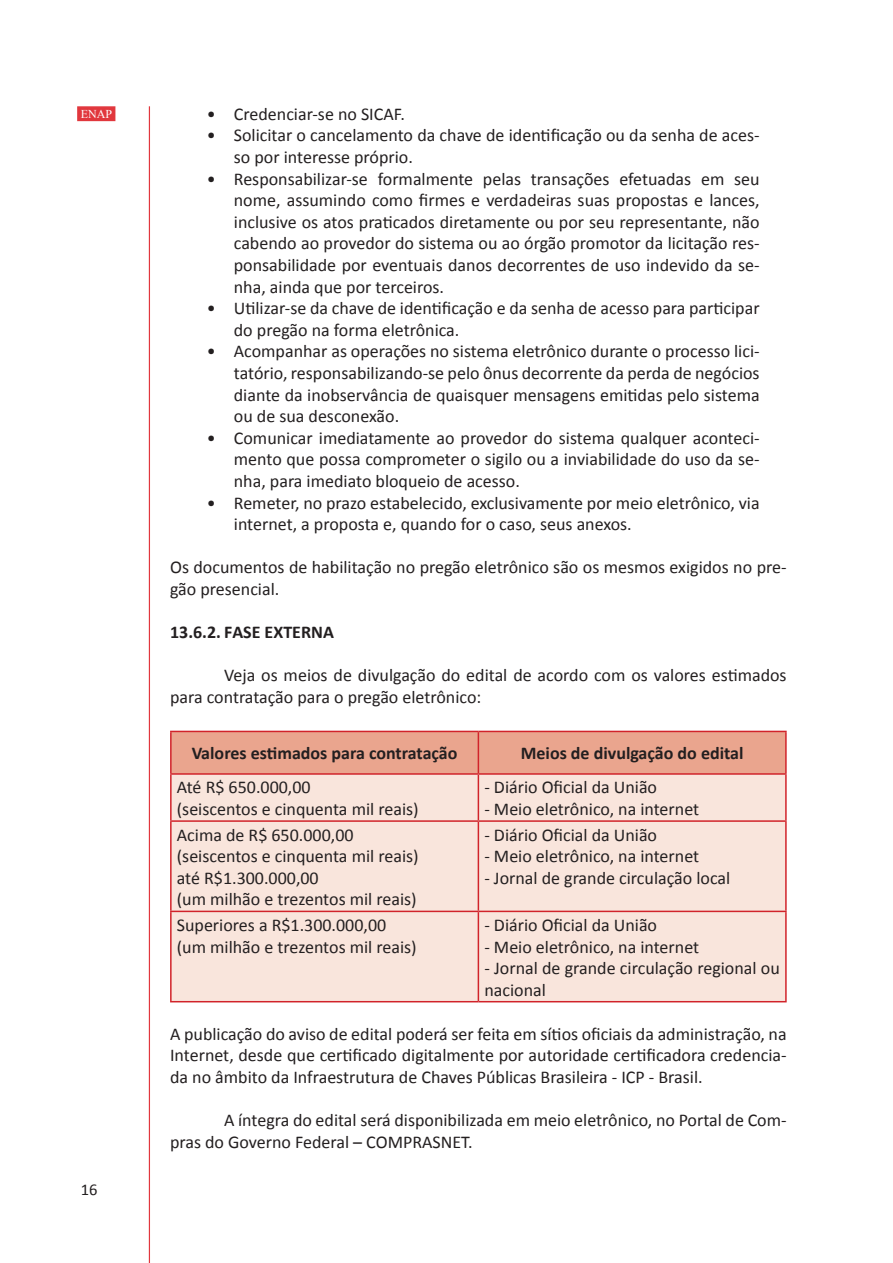
<style>
.page{position:relative;width:893px;height:1263px;background:#fff}
.page>*{position:absolute;margin:0;border:0;box-sizing:border-box;transform-origin:0 0}
.t1{font:18px/21.6px "Calibri";color:#231f20}
.t2{font:700 18px "Calibri";color:#231f20}
.t3{font:16.5px "Calibri";color:#231f20}
.t4{font:12px "Times New Roman";color:#fff}
</style>
<div class="page">
<div style="left:77px;top:106px;width:38px;height:15px;background:#e1373d;border:2px solid #e1373d"></div>
<hr style="left:149px;top:106px;width:1px;height:1157px;background:#e1373d">
<div style="left:172px;top:732px;width:613px;height:41px;background:#eaa58e"></div>
<div style="left:172px;top:775px;width:613px;height:226px;background:#f9e5dc"></div>
<hr style="left:170px;top:731px;width:308px;height:1px;background:#d1232a">
<hr style="left:170px;top:732px;width:2px;height:41px;background:#d1232a">
<hr style="left:478px;top:731px;width:309px;height:1px;background:#d1232a">
<hr style="left:478px;top:732px;width:1px;height:41px;background:#d1232a">
<hr style="left:785px;top:732px;width:2px;height:41px;background:#d1232a">
<hr style="left:170px;top:773px;width:308px;height:2px;background:#d1232a">
<hr style="left:170px;top:775px;width:2px;height:45px;background:#d1232a">
<hr style="left:478px;top:773px;width:309px;height:2px;background:#d1232a">
<hr style="left:478px;top:775px;width:1px;height:45px;background:#d1232a">
<hr style="left:785px;top:775px;width:2px;height:45px;background:#d1232a">
<hr style="left:170px;top:820px;width:308px;height:2px;background:#d1232a">
<hr style="left:170px;top:822px;width:2px;height:89px;background:#d1232a">
<hr style="left:478px;top:820px;width:309px;height:2px;background:#d1232a">
<hr style="left:478px;top:822px;width:1px;height:89px;background:#d1232a">
<hr style="left:785px;top:822px;width:2px;height:89px;background:#d1232a">
<hr style="left:170px;top:911px;width:308px;height:1px;background:#d1232a">
<hr style="left:170px;top:912px;width:2px;height:89px;background:#d1232a">
<hr style="left:478px;top:911px;width:309px;height:1px;background:#d1232a">
<hr style="left:478px;top:912px;width:1px;height:89px;background:#d1232a">
<hr style="left:785px;top:912px;width:2px;height:89px;background:#d1232a">
<hr style="left:170px;top:1001px;width:308px;height:1px;background:#d1232a">
<hr style="left:478px;top:1001px;width:309px;height:1px;background:#d1232a">
<p class="t4" style="left:81px;top:106px;width:33px">ENAP</p>
<p class="t3" style="left:81px;top:1179px;width:18px">16</p>
<p class="t1" style="left:207px;top:102px;width:200px">• Credenciar-se no SICAF.</p>
<p class="t1" style="left:234px;top:124px;width:527px;text-indent:-27px">• Solicitar o cancelamento da chave de identificação ou da senha de aces&shy;so por interesse próprio.</p>
<p class="t1" style="left:234px;top:167px;width:527px;text-align:justify;text-indent:-27px">• Responsabilizar-se formalmente pelas transações efetuadas em seu nome, assumindo como firmes e verdadeiras suas propostas e lances, inclusive os atos praticados diretamente ou por seu representante, não cabendo ao provedor do sistema ou ao órgão promotor da licitação res&shy;ponsabilidade por eventuais danos decorrentes de uso indevido da se&shy;nha, ainda que por terceiros.</p>
<p class="t1" style="left:234px;top:297px;width:527px;text-indent:-27px">• Utilizar-se da chave de identificação e da senha de acesso para participar do pregão na forma eletrônica.</p>
<p class="t1" style="left:234px;top:340px;width:527px;text-align:justify;text-indent:-27px">• Acompanhar as operações no sistema eletrônico durante o processo lici&shy;tatório, responsabilizando-se pelo ônus decorrente da perda de negócios diante da inobservância de quaisquer mensagens emitidas pelo sistema ou de sua desconexão.</p>
<p class="t1" style="left:234px;top:426px;width:527px;text-align:justify;text-indent:-27px">• Comunicar imediatamente ao provedor do sistema qualquer aconteci&shy;mento que possa comprometer o sigilo ou a inviabilidade do uso da se&shy;nha, para imediato bloqueio de acesso.</p>
<p class="t1" style="left:234px;top:491px;width:527px;text-indent:-27px">• Remeter, no prazo estabelecido, exclusivamente por meio eletrônico, via internet, a proposta e, quando for o caso, seus anexos.</p>
<p class="t1" style="left:170px;top:556px;width:618px">Os documentos de habilitação no pregão eletrônico são os mesmos exigidos no pre&shy;gão presencial.</p>
<p class="t2" style="left:170px;top:621px;width:165px">13.6.2. FASE EXTERNA</p>
<p class="t1" style="left:170px;top:664px;width:618px;text-indent:54px">Veja os meios de divulgação do edital de acordo com os valores estimados para contratação para o pregão eletrônico:</p>
<p class="t2" style="left:192px;top:742px;width:267px">Valores estimados para contratação</p>
<p class="t2" style="left:521px;top:742px;width:224px">Meios de divulgação do edital</p>
<p class="t1" style="left:177px;top:776px;width:243px">Até R$ 650.000,00<br>(seiscentos e cinquenta mil reais)</p>
<p class="t1" style="left:484px;top:776px;width:174px">- Diário Oficial da União</p>
<p class="t1" style="left:484px;top:797px;width:216px">- Meio eletrônico, na internet</p>
<p class="t1" style="left:177px;top:823px;width:243px">Acima de R$ 650.000,00 (seiscentos e cinquenta mil reais) até R$1.300.000,00<br>(um milhão e trezentos mil reais)</p>
<p class="t1" style="left:484px;top:823px;width:174px">- Diário Oficial da União</p>
<p class="t1" style="left:484px;top:844px;width:216px">- Meio eletrônico, na internet</p>
<p class="t1" style="left:484px;top:866px;width:247px">- Jornal de grande circulação local</p>
<p class="t1" style="left:177px;top:913px;width:241px">Superiores a R$1.300.000,00 (um milhão e trezentos mil reais)</p>
<p class="t1" style="left:484px;top:913px;width:174px">- Diário Oficial da União</p>
<p class="t1" style="left:484px;top:935px;width:216px">- Meio eletrônico, na internet</p>
<p class="t1" style="left:484px;top:956px;width:297px">- Jornal de grande circulação regional ou nacional</p>
<p class="t1" style="left:170px;top:1022px;width:618px;text-align:justify">A publicação do aviso de edital poderá ser feita em sítios oficiais da administração, na Internet, desde que certificado digitalmente por autoridade certificadora credencia&shy;da no âmbito da Infraestrutura de Chaves Públicas Brasileira - ICP - Brasil.</p>
<p class="t1" style="left:170px;top:1108px;width:618px;text-indent:54px">A íntegra do edital será disponibilizada em meio eletrônico, no Portal de Com&shy;pras do Governo Federal – COMPRASNET.</p>
</div>
